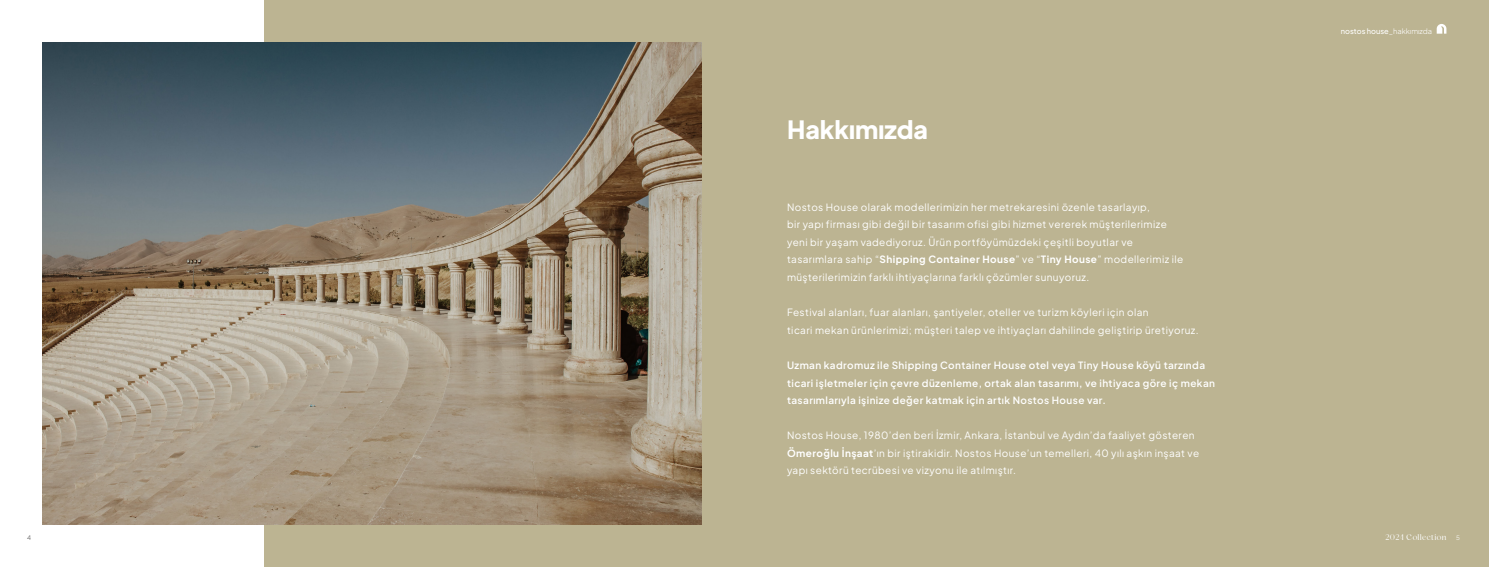
<style>
.page{position:relative;width:1489px;height:567px;background:#fff}
.page>*{position:absolute;margin:0;border:0;box-sizing:border-box;transform-origin:0 0}
.t1{font:800 25px "Plus Jakarta Sans";color:#fff}
.t2{font:10px/17.5px "Plus Jakarta Sans";letter-spacing:.04em;color:#fff}
.t3{font:600 10px/17.5px "Plus Jakarta Sans";letter-spacing:.04em;color:#fff}
.t4{font:500 7.5px "Plus Jakarta Sans";color:#fff}
.t5{font:7.5px "Kaftan Serif Trial";letter-spacing:.04em;color:#fff}
.t6{font:300 6.25px "Plus Jakarta Sans";color:#4a4848}
.t7{font:300 6.25px "Plus Jakarta Sans";color:#fff}
.s1{font-weight:700}
.s2{font-weight:300}
</style>
<div class="page">
<div style="left:264px;top:0;width:1224px;height:567px;background:#bcb492"></div>
<img style="left:43px;top:43px;width:659px;height:481px">
<svg style="left:1436px;top:24px;width:10px;height:10px"></svg>
<p class="t1" style="left:787px;top:107px;width:142px">Hakkımızda</p>
<p class="t2" style="left:787px;top:197px;width:364px">Nostos House olarak modellerimizin her metrekaresini özenle tasarlayıp,</p>
<p class="t2" style="left:787px;top:215px;width:381px">bir yapı firması gibi değil bir tasarım ofisi gibi hizmet vererek müşterilerimize</p>
<p class="t2" style="left:787px;top:232px;width:347px">yeni bir yaşam vadediyoruz. Ürün portföyümüzdeki çeşitli boyutlar ve</p>
<p class="t2" style="left:787px;top:250px;width:398px">tasarımlara sahip “<span class="s1">Shipping Container House</span>” ve “<span class="s1">Tiny House</span>” modellerimiz ile müşterilerimizin farklı ihtiyaçlarına farklı çözümler sunuyoruz.</p>
<p class="t2" style="left:787px;top:303px;width:363px">Festival alanları, fuar alanları, şantiyeler, oteller ve turizm köyleri için olan</p>
<p class="t2" style="left:787px;top:320px;width:413px">ticari mekan ürünlerimizi; müşteri talep ve ihtiyaçları dahilinde geliştirip üretiyoruz.</p>
<p class="t3" style="left:787px;top:355px;width:419px">Uzman kadromuz ile Shipping Container House otel veya Tiny House köyü tarzında</p>
<p class="t3" style="left:787px;top:373px;width:429px">ticari işletmeler için çevre düzenleme, ortak alan tasarımı, ve ihtiyaca göre iç mekan tasarımlarıyla işinize değer katmak için artık Nostos House var.</p>
<p class="t2" style="left:787px;top:426px;width:413px">Nostos House, 1980’den beri İzmir, Ankara, İstanbul ve Aydın’da faaliyet gösteren<br><span class="s1">Ömeroğlu İnşaat</span>’ın bir iştirakidir. Nostos House’un temelleri, 40 yılı aşkın inşaat ve</p>
<p class="t2" style="left:787px;top:461px;width:230px">yapı sektörü tecrübesi ve vizyonu ile atılmıştır.</p>
<p class="t4" style="left:1340px;top:25px;width:93px">nostos house<span class="s2">_hakkımızda</span></p>
<p class="t6" style="left:27px;top:532px;width:5px">4</p>
<p class="t5" style="left:1385px;top:532px;width:62px">2024 Collection</p>
<p class="t7" style="left:1455px;top:532px;width:5px">5</p>
</div>
